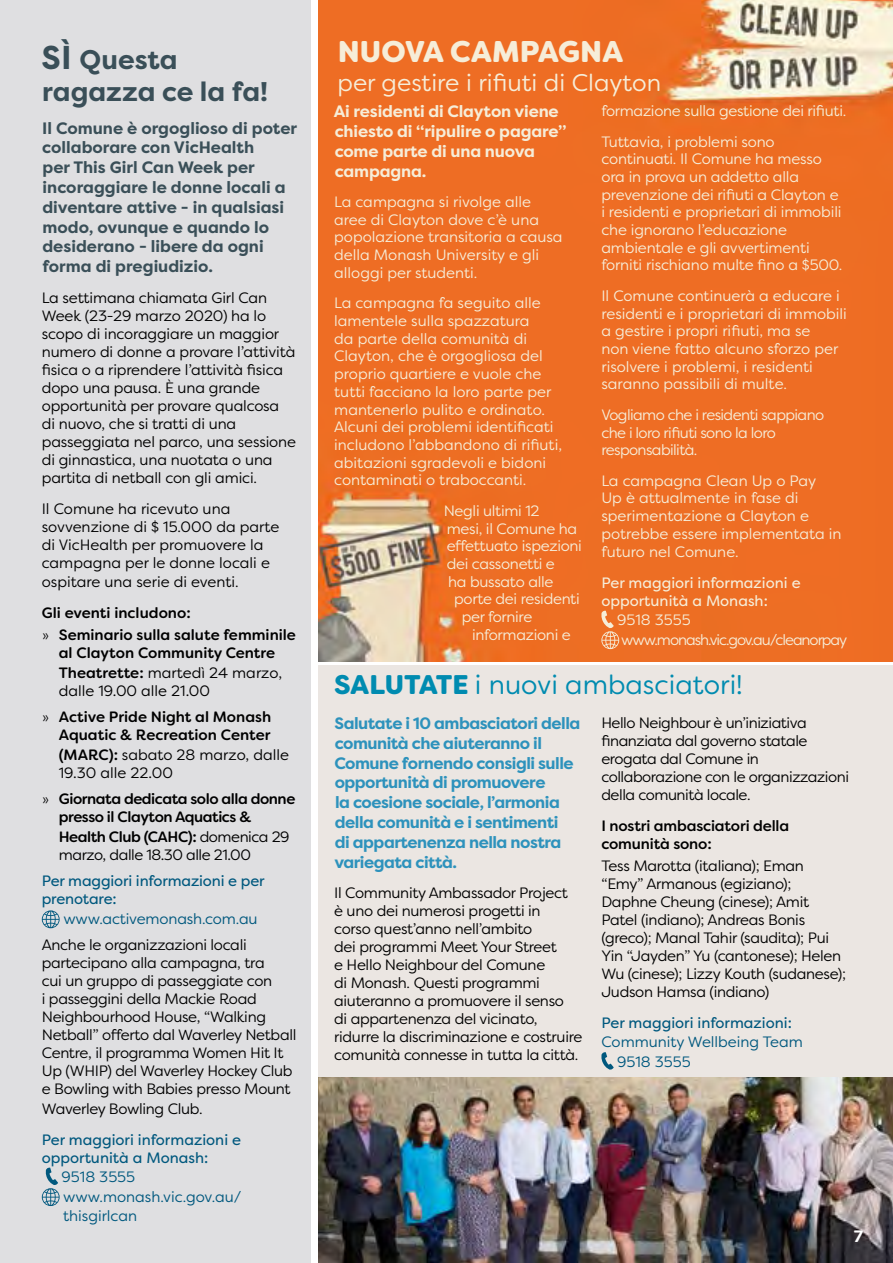
<style>
.page{position:relative;width:893px;height:1263px;background:#fff}
.page>*{position:absolute;margin:0;border:0;box-sizing:border-box;transform-origin:0 0}
.t1{font:900 30px "Filson Soft";color:#f6edd8}
.t2{font:27px "Filson Soft";color:#008bb0}
.t3{font:700 27px/32.4px "Filson Pro";color:#3a4f58}
.t4{font:24px "Filson Soft";color:#f6edd8}
.t5{font:700 16.5px/19.8px "Filson Pro";letter-spacing:-.03em;color:#2d92bc}
.t6{font:700 16.5px/19.8px "Filson Pro";color:#3a4f58}
.t7{font:700 16.5px/19.8px "Filson Pro";letter-spacing:-.01em;color:#f6edd8}
.t8{font:700 16.5px "Filson Soft";color:#fff}
.t9{font:15px/18px "Filson Pro";letter-spacing:-.02em;color:#000}
.t10{font:15px/17.7px "Filson Pro";color:#f6edd8}
.t11{font:500 15px/19.5px "Filson Soft";color:#000}
.t12{font:15px/30.5px "Filson Pro";letter-spacing:-.02em;color:#f6edd8}
.t13{font:15px/18px "Filson Pro";color:#000}
.t14{font:15px/18px "Filson Pro";color:#00587e}
.t15{font:500 15px/26.5px "Filson Soft";letter-spacing:-.03em;color:#000}
.t16{font:15px/19.5px "Filson Pro";color:#00587e}
.t17{font:15px/17.7px "Filson Pro";letter-spacing:-.04em;color:#f6edd8}
.t18{font:15px/18px "Filson Pro";color:#f6edd8}
.t19{font:15px/19.5px "Filson Pro";letter-spacing:-.07em;color:#f6edd8}
.t20{font:500 15px/18px "Filson Pro";letter-spacing:-.01em;color:#000}
.t21{font:15px "Filson Soft";letter-spacing:-.03em;color:#000}
.s1{font-size:33px}
.s2{font-family:"Calibri";font-weight:300}
.s3{font-weight:400}
.s4{font-weight:900}
</style>
<div class="page">
<div style="left:319px;top:665px;width:574px;height:598px;background:#ebe6e2"></div>
<img style="left:319px;top:0;width:574px;height:662px">
<div style="left:0;top:0;width:310px;height:1263px;background:#dfdfe1"></div>
<svg style="left:42px;top:910px;width:18px;height:18px"></svg>
<svg style="left:42px;top:1167px;width:18px;height:39px"></svg>
<svg style="left:600px;top:610px;width:19px;height:39px"></svg>
<svg style="left:601px;top:1052px;width:13px;height:18px"></svg>
<img style="left:319px;top:1077px;width:574px;height:186px">
<h2 class="t3" style="left:42px;top:43px;width:228px"><span class="s1">SÌ</span> Questa ragazza ce la fa!</h2>
<p class="t6" style="left:42px;top:118px;width:257px">Il Comune è orgoglioso di poter collaborare con VicHealth<br>per This Girl Can Week per incoraggiare le donne locali a diventare attive - in qualsiasi modo, ovunque e quando lo desiderano - libere da ogni forma di pregiudizio.</p>
<p class="t9" style="left:42px;top:288px;width:256px">La settimana chiamata Girl Can<br>Week (23-29 marzo 2020) ha lo scopo di incoraggiare un maggior numero di donne a provare l’attività fisica o a riprendere l’attività fisica dopo una pausa. È una grande opportunità per provare qualcosa di nuovo, che si tratti di una passeggiata nel parco, una sessione di ginnastica, una nuotata o una partita di netball con gli amici.</p>
<p class="t13" style="left:42px;top:499px;width:239px">Il Comune ha ricevuto una sovvenzione di $ 15.000 da parte di VicHealth per promuovere la campagna per le donne locali e</p>
<p class="t13" style="left:42px;top:572px;width:198px">ospitare una serie di eventi.</p>
<p class="t11" style="left:42px;top:602px;width:256px;line-height:22.2px">Gli eventi includono:<br><span class="s2">»</span> Seminario sulla salute femminile</p>
<p class="t11" style="left:59px;top:643px;width:225px">al Clayton Community Centre<br>Theatrette: <span class="s3">martedì 24 marzo,</span></p>
<p class="t11" style="left:42px;top:677px;width:231px;line-height:26.5px;text-indent:17px"><span class="s3">dalle 19.00 alle 21.00<br></span><span class="s2">»</span> Active Pride Night al Monash</p>
<p class="t11" style="left:59px;top:725px;width:232px">Aquatic &amp; Recreation Center (MARC): <span class="s3">sabato 28 marzo, dalle</span></p>
<p class="t15" style="left:42px;top:759px;width:255px;text-indent:17px"><span class="s3">19.30 alle 22.00<br></span><span class="s2">»</span> Giornata dedicata solo alla donne</p>
<p class="t15" style="left:59px;top:807px;width:232px;line-height:19.5px">presso il Clayton Aquatics &amp;<br>Health Club (CAHC): <span class="s3">domenica 29</span></p>
<p class="t21" style="left:59px;top:845px;width:194px">marzo, dalle 18.30 alle 21.00</p>
<p class="t14" style="left:42px;top:872px;width:224px">Per maggiori informazioni e per prenotare:</p>
<p class="t16" style="left:63px;top:908px;width:196px">www.activemonash.com.au</p>
<p class="t9" style="left:42px;top:935px;width:256px">Anche le organizzazioni locali partecipano alla campagna, tra<br>cui un gruppo di passeggiate con<br>i passeggini della Mackie Road Neighbourhood House, “Walking Netball” offerto dal Waverley Netball Centre, il programma Women Hit It Up (WHIP) del Waverley Hockey Club e Bowling with Babies presso Mount</p>
<p class="t9" style="left:42px;top:1099px;width:162px">Waverley Bowling Club.</p>
<p class="t14" style="left:42px;top:1130px;width:201px">Per maggiori informazioni e opportunità a Monash:</p>
<p class="t16" style="left:62px;top:1166px;width:181px">9518 3555 www.monash.vic.gov.au/ thisgirlcan</p>
<h1 class="t1" style="left:338px;top:32px;width:287px">NUOVA CAMPAGNA</h1>
<h3 class="t4" style="left:337px;top:67px;width:325px">per gestire i rifiuti di Clayton</h3>
<p class="t7" style="left:334px;top:102px;width:234px">Ai residenti di Clayton viene chiesto di “ripulire o pagare” come parte di una nuova campagna.</p>
<p class="t10" style="left:334px;top:193px;width:230px">La campagna si rivolge alle aree di Clayton dove c’è una popolazione transitoria a causa della Monash University e gli alloggi per studenti.</p>
<p class="t10" style="left:334px;top:294px;width:229px">La campagna fa seguito alle lamentele sulla spazzatura<br>da parte della comunità di<br>Clayton, che è orgogliosa del proprio quartiere e vuole che tutti facciano la loro parte per mantenerlo pulito e ordinato.<br>Alcuni dei problemi identificati includono l’abbandono di rifiuti, abitazioni sgradevoli e bidoni contaminati o traboccanti.</p>
<p class="t12" style="left:444px;top:495px;width:97px">Negli ultimi 12</p>
<p class="t12" style="left:447px;top:513px;width:132px">mesi, il Comune ha</p>
<p class="t12" style="left:447px;top:530px;width:137px">effettuato ispezioni</p>
<p class="t12" style="left:447px;top:548px;width:110px">dei cassonetti e</p>
<p class="t12" style="left:448px;top:566px;width:107px">ha bussato alle</p>
<p class="t12" style="left:454px;top:583px;width:127px">porte dei residenti</p>
<p class="t12" style="left:462px;top:601px;width:72px">per fornire</p>
<p class="t12" style="left:472px;top:619px;width:100px">informazioni e</p>
<p class="t12" style="left:601px;top:95px;width:246px">formazione sulla gestione dei rifiuti.<br>Tuttavia, i problemi sono</p>
<p class="t10" style="left:601px;top:150px;width:243px">continuati. Il Comune ha messo ora in prova un addetto alla prevenzione dei rifiuti a Clayton e i residenti e proprietari di immobili che ignorano l’educazione ambientale e gli avvertimenti forniti rischiano multe fino a $500.</p>
<p class="t10" style="left:601px;top:286px;width:247px">Il Comune continuerà a educare i residenti e i proprietari di immobili a gestire i propri rifiuti, ma se<br>non viene fatto alcuno sforzo per risolvere i problemi, i residenti saranno passibili di multe.</p>
<p class="t17" style="left:601px;top:405px;width:224px">Vogliamo che i residenti sappiano che i loro rifiuti sono la loro responsabilità.</p>
<p class="t10" style="left:601px;top:471px;width:242px">La campagna Clean Up o Pay<br>Up è attualmente in fase di sperimentazione a Clayton e potrebbe essere implementata in futuro nel Comune.</p>
<p class="t18" style="left:601px;top:573px;width:201px">Per maggiori informazioni e opportunità a Monash:</p>
<p class="t19" style="left:617px;top:610px;width:232px">9518 3555 www.monash.vic.gov.au/cleanorpay</p>
<h2 class="t2" style="left:334px;top:668px;width:410px"><span class="s4">SALUTATE</span> i nuovi ambasciatori!</h2>
<p class="t5" style="left:334px;top:713px;width:247px">Salutate i 10 ambasciatori della comunità che aiuteranno il<br>Comune fornendo consigli sulle opportunità di promuovere<br>la coesione sociale, l’armonia della comunità e i sentimenti<br>di appartenenza nella nostra variegata città.</p>
<p class="t9" style="left:334px;top:884px;width:250px">Il Community Ambassador Project<br>è uno dei numerosi progetti in<br>corso quest’anno nell’ambito<br>dei programmi Meet Your Street<br>e Hello Neighbour del Comune<br>di Monash. Questi programmi aiuteranno a promuovere il senso<br>di appartenenza del vicinato, ridurre la discriminazione e costruire comunità connesse in tutta la città.</p>
<p class="t9" style="left:601px;top:713px;width:249px">Hello Neighbour è un’iniziativa finanziata dal governo statale erogata dal Comune in collaborazione con le organizzazioni della comunità locale.</p>
<p class="t20" style="left:601px;top:816px;width:189px">I nostri ambasciatori della comunità sono:</p>
<p class="t9" style="left:601px;top:856px;width:246px">Tess Marotta (italiana); Eman “Emy” Armanous (egiziano);<br>Daphne Cheung (cinese); Amit<br>Patel (indiano); Andreas Bonis (greco); Manal Tahir (saudita); Pui<br>Yin “Jayden” Yu (cantonese); Helen<br>Wu (cinese); Lizzy Kouth (sudanese);<br>Judson Hamsa (indiano)</p>
<p class="t14" style="left:601px;top:1013px;width:192px">Per maggiori informazioni:</p>
<p class="t16" style="left:617px;top:1032px;width:187px;text-indent:-16px">Community Wellbeing Team<br>9518 3555</p>
<p class="t8" style="left:854px;top:1226px;width:11px">7</p>
</div>
